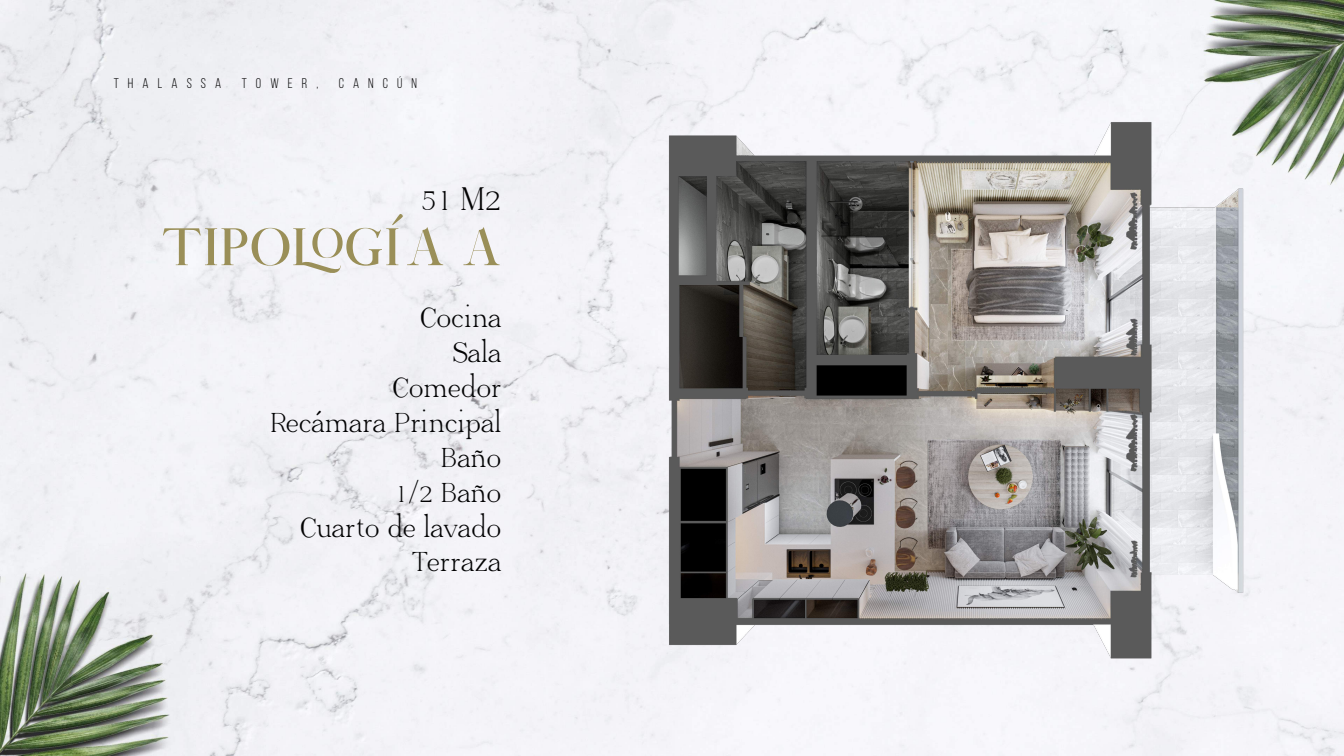
<style>
.page{position:relative;width:1344px;height:756px;background:#fff}
.page>*{position:absolute;margin:0;border:0;box-sizing:border-box;transform-origin:0 0}
.t1{font:52.85px "Coral Lovers";letter-spacing:.02em;color:#9a8f58}
.t2{font:34.65px "Adega Serif";color:#020203}
.t3{font:29.05px/34.9px "Adega Serif";letter-spacing:.02em;color:#020203;text-align:right}
.t4{font:14px "Bebas Neue";letter-spacing:.65em;color:#020203}
</style>
<div class="page">
<img style="left:0;top:0;width:1344px;height:756px">
<img style="left:615px;top:107px;width:716px;height:574px">
<p class="t4" style="left:114px;top:75px;width:109px">THALASSA</p>
<p class="t4" style="left:242px;top:75px;width:78px">TOWER,</p>
<p class="t4" style="left:339px;top:75px;width:80px">CANCÚN</p>
<p class="t2" style="left:421px;top:177px;width:82px">51 M2</p>
<h1 class="t1" style="left:161px;top:214px;width:341px">TIPOLOGÍA A</h1>
<p class="t3" style="left:270px;top:300px;width:232px">Cocina<br>Sala<br>Comedor<br>Recámara Principal<br>Baño<br>1/2 Baño<br>Cuarto de lavado<br>Terraza</p>
</div>
